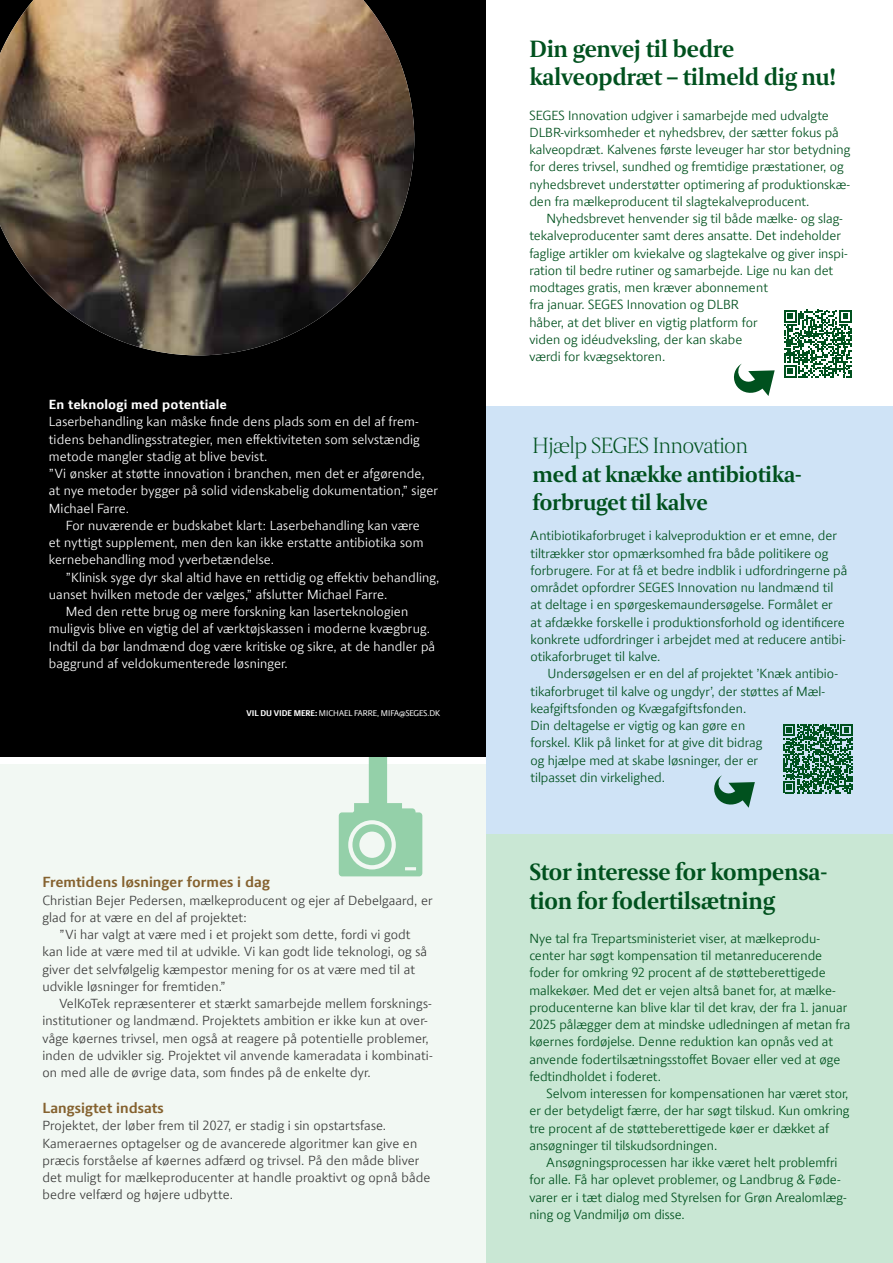
<style>
.page{position:relative;width:893px;height:1263px;background:#fff}
.page>*{position:absolute;margin:0;border:0;box-sizing:border-box;transform-origin:0 0}
.t1{font:700 24px/28.5px "LF Press Serif Offc";letter-spacing:-.02em;color:#00511e}
.t2{font:700 22.5px/28.5px "LF Press Serif Offc";letter-spacing:-.02em;color:#00511e}
.t3{font:300 22.5px "LF Press Serif Offc";letter-spacing:-.025em;color:#00511e}
.t4{font:700 15px "LF Press Sans Offc";color:#85622f}
.t5{font:13.5px/17.2px "LF Press Sans Offc";color:#00511e}
.t6{font:13.5px/17.2px "LF Press Sans Offc";letter-spacing:.01em;color:#3c3c3b}
.t7{font:13.5px/17.2px "LF Press Sans Offc";letter-spacing:.01em;color:#fff}
.t8{font:800 13.5px "LF Press Sans Offc";letter-spacing:.01em;color:#fff}
.t9{font:9px "LF Press Sans";color:#fff}
.s1{font-weight:700}
</style>
<div class="page">
<div style="left:0;top:764px;width:486px;height:499px;background:#f2f8f3"></div>
<svg style="left:339px;top:756px;width:83px;height:120px"></svg>
<div style="left:0;top:0;width:486px;height:756px;background:#000"></div>
<div style="left:486px;top:0;width:407px;height:845px;background:#cfe3f6"></div>
<svg style="left:783px;top:724px;width:69px;height:69px"></svg>
<svg style="left:714px;top:775px;width:41px;height:33px"></svg>
<div style="left:486px;top:0;width:407px;height:406px;background:#fff"></div>
<div style="left:486px;top:834px;width:407px;height:429px;background:#c9e7d4"></div>
<img style="left:0;top:0;width:414px;height:355px">
<svg style="left:784px;top:310px;width:68px;height:68px"></svg>
<svg style="left:734px;top:364px;width:41px;height:32px"></svg>
<p class="t8" style="left:49px;top:396px;width:180px">En teknologi med potentiale</p>
<p class="t7" style="left:49px;top:413px;width:391px">Laserbehandling kan måske finde dens plads som en del af frem&shy;tidens behandlingsstrategier, men effektiviteten som selvstændig metode mangler stadig at blive bevist.<br>”Vi ønsker at støtte innovation i branchen, men det er afgørende, at nye metoder bygger på solid videnskabelig dokumentation,” siger Michael Farre.</p>
<p class="t7" style="left:49px;top:516px;width:376px;text-indent:17px">For nuværende er budskabet klart: Laserbehandling kan være et nyttigt supplement, men den kan ikke erstatte antibiotika som kernebehandling mod yverbetændelse.</p>
<p class="t7" style="left:66px;top:568px;width:375px">”Klinisk syge dyr skal altid have en rettidig og effektiv behandling,</p>
<p class="t7" style="left:49px;top:585px;width:340px">uanset hvilken metode der vælges,” afslutter Michael Farre.</p>
<p class="t7" style="left:66px;top:603px;width:344px">Med den rette brug og mere forskning kan laserteknologien</p>
<p class="t7" style="left:49px;top:620px;width:383px">muligvis blive en vigtig del af værktøjskassen i moderne kvægbrug.</p>
<p class="t7" style="left:49px;top:637px;width:388px">Indtil da bør landmænd dog være kritiske og sikre, at de handler på</p>
<p class="t7" style="left:49px;top:654px;width:240px">baggrund af veldokumenterede løsninger.</p>
<p class="t9" style="left:247px;top:708px;width:195px"><span class="s1">VIL DU VIDE MERE:</span> MICHAEL FARRE, MIFA@SEGES.DK</p>
<p class="t4" style="left:43px;top:873px;width:229px">Fremtidens løsninger formes i dag</p>
<p class="t6" style="left:43px;top:891px;width:392px">Christian Bejer Pedersen, mælkeproducent og ejer af Debelgaard, er</p>
<p class="t6" style="left:43px;top:908px;width:206px">glad for at være en del af projektet:</p>
<p class="t6" style="left:60px;top:926px;width:352px">”Vi har valgt at være med i et projekt som dette, fordi vi godt</p>
<p class="t6" style="left:43px;top:943px;width:386px">kan lide at være med til at udvikle. Vi kan godt lide teknologi, og så</p>
<p class="t6" style="left:43px;top:960px;width:374px">giver det selvfølgelig kæmpestor mening for os at være med til at</p>
<p class="t6" style="left:43px;top:977px;width:185px">udvikle løsninger for fremtiden.”</p>
<p class="t6" style="left:60px;top:995px;width:374px">VelKoTek repræsenterer et stærkt samarbejde mellem forsknings-</p>
<p class="t6" style="left:43px;top:1012px;width:387px">institutioner og landmænd. Projektets ambition er ikke kun at over-</p>
<p class="t6" style="left:43px;top:1029px;width:388px">våge køernes trivsel, men også at reagere på potentielle problemer,</p>
<p class="t6" style="left:43px;top:1046px;width:392px">inden de udvikler sig. Projektet vil anvende kameradata i kombinati-</p>
<p class="t6" style="left:43px;top:1064px;width:330px">on med alle de øvrige data, som findes på de enkelte dyr.</p>
<p class="t4" style="left:43px;top:1099px;width:123px">Langsigtet indsats</p>
<p class="t6" style="left:43px;top:1117px;width:389px">Projektet, der løber frem til 2027, er stadig i sin opstartsfase.<br>Kameraernes optagelser og de avancerede algoritmer kan give en præcis forståelse af køernes adfærd og trivsel. På den måde bliver det muligt for mælkeproducenter at handle proaktivt og opnå både bedre velfærd og højere udbytte.</p>
<h1 class="t1" style="left:529px;top:34px;width:309px">Din genvej til bedre kalveopdræt – tilmeld dig nu!</h1>
<p class="t5" style="left:529px;top:106px;width:322px">SEGES Innovation udgiver i samarbejde med udvalgte DLBR-virksomheder et nyhedsbrev, der sætter fokus på kalveopdræt. Kalvenes første leveuger har stor betydning for deres trivsel, sundhed og fremtidige præstationer, og nyhedsbrevet understøtter optimering af produktionskæ&shy;den fra mælkeproducent til slagtekalveproducent.</p>
<p class="t5" style="left:529px;top:210px;width:320px;text-indent:17px">Nyhedsbrevet henvender sig til både mælke- og slag&shy;tekalveproducenter samt deres ansatte. Det indeholder faglige artikler om kviekalve og slagtekalve og giver inspi&shy;ration til bedre rutiner og samarbejde. Lige nu kan det modtages gratis, men kræver abonnement<br>fra januar. SEGES Innovation og DLBR<br>håber, at det bliver en vigtig platform for<br>viden og idéudveksling, der kan skabe<br>værdi for kvægsektoren.</p>
<h2 class="t3" style="left:533px;top:432px;width:217px">Hjælp SEGES Innovation</h2>
<h2 class="t2" style="left:533px;top:460px;width:271px">med at knække antibiotika&shy;forbruget til kalve</h2>
<p class="t5" style="left:530px;top:527px;width:318px">Antibiotikaforbruget i kalveproduktion er et emne, der tiltrækker stor opmærksomhed fra både politikere og forbrugere. For at få et bedre indblik i udfordringerne på området opfordrer SEGES Innovation nu landmænd til at deltage i en spørgeskemaundersøgelse. Formålet er<br>at afdække forskelle i produktionsforhold og identificere konkrete udfordringer i arbejdet med at reducere antibi&shy;otikaforbruget til kalve.</p>
<p class="t5" style="left:530px;top:665px;width:309px;text-indent:17px">Undersøgelsen er en del af projektet ’Knæk antibio&shy;tikaforbruget til kalve og ungdyr’, der støttes af Mæl&shy;keafgiftsfonden og Kvægafgiftsfonden.<br>Din deltagelse er vigtig og kan gøre en<br>forskel. Klik på linket for at give dit bidrag<br>og hjælpe med at skabe løsninger, der er<br>tilpasset din virkelighed.</p>
<h1 class="t1" style="left:529px;top:857px;width:300px">Stor interesse for kompensa&shy;tion for fodertilsætning</h1>
<p class="t5" style="left:529px;top:929px;width:322px">Nye tal fra Trepartsministeriet viser, at mælkeprodu&shy;center har søgt kompensation til metanreducerende foder for omkring 92 procent af de støtteberettigede malkekøer. Med det er vejen altså banet for, at mælke&shy;producenterne kan blive klar til det krav, der fra 1. januar 2025 pålægger dem at mindske udledningen af metan fra køernes fordøjelse. Denne reduktion kan opnås ved at anvende fodertilsætningsstoffet Bovaer eller ved at øge fedtindholdet i foderet.</p>
<p class="t5" style="left:529px;top:1085px;width:321px;text-indent:17px">Selvom interessen for kompensationen har været stor, er der betydeligt færre, der har søgt tilskud. Kun omkring tre procent af de støtteberettigede køer er dækket af ansøgninger til tilskudsordningen.</p>
<p class="t5" style="left:529px;top:1154px;width:319px;text-indent:17px">Ansøgningsprocessen har ikke været helt problemfri for alle. Få har oplevet problemer, og Landbrug &amp; Føde&shy;varer er i tæt dialog med Styrelsen for Grøn Arealomlæg&shy;ning og Vandmiljø om disse.</p>
</div>
